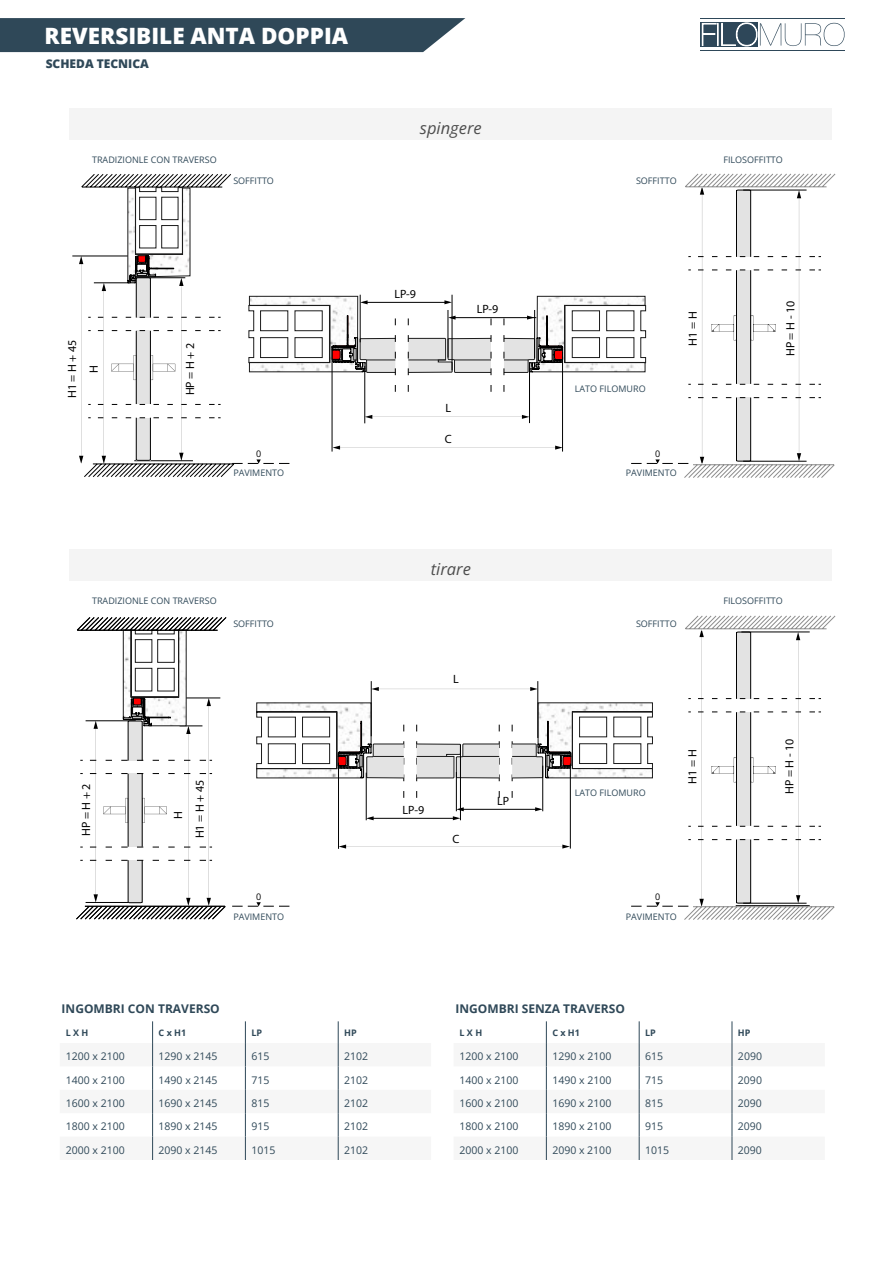
<style>
.page{position:relative;width:893px;height:1263px;background:#fff}
.page>*{position:absolute;margin:0;border:0;box-sizing:border-box;transform-origin:0 0}
.t1{font:800 22.5px "Open Sans";color:#fff}
.t2{font:italic 16.5px "Open Sans";color:#4d4d4d}
.t3{font:12px/21.6px "Myriad Pro";color:#000}
.t4{font:700 12px "Open Sans";color:#2f4858}
.t5{font:800 12px "Open Sans";color:#2f4858}
.t6{font:10.5px "Open Sans";color:#2f4858}
.t7{font:9px "Open Sans";color:#2f4858}
.t8{font:700 9px "Open Sans";color:#2f4858}
.t9{font:9px "Open Sans";color:#000}
</style>
<div class="page">
<svg style="left:0;top:18px;width:465px;height:34px;background:#38505f"></svg>
<hr style="left:701px;top:18px;width:144px;height:1px;background:#2e4759">
<hr style="left:701px;top:50px;width:144px;height:1px;background:#2e4759">
<div style="left:700px;top:22px;width:58px;height:25px;background:#586c7a"></div>
<svg style="left:702px;top:22px;width:143px;height:25px"></svg>
<svg style="left:152px;top:1021px;width:187px;height:139px"></svg>
<svg style="left:545px;top:1021px;width:188px;height:139px"></svg>
<svg style="left:256px;top:703px;width:397px;height:95px"></svg>
<hr style="left:417px;top:756px;width:37px;height:1px;background:#1c1c1c">
<div style="left:69px;top:108px;width:763px;height:32px;background:#f4f4f4"></div>
<div style="left:69px;top:549px;width:763px;height:32px;background:#f4f4f4"></div>
<svg style="left:372px;top:687px;width:166px;height:4px"></svg>
<hr style="left:371px;top:681px;width:1px;height:55px;background:#000">
<hr style="left:538px;top:681px;width:1px;height:57px;background:#000">
<hr style="left:366px;top:773px;width:1px;height:47px;background:#000">
<hr style="left:460px;top:745px;width:1px;height:75px;background:#000">
<svg style="left:366px;top:816px;width:8px;height:4px"></svg>
<hr style="left:338px;top:763px;width:1px;height:86px;background:#000">
<hr style="left:570px;top:763px;width:1px;height:85px;background:#000">
<svg style="left:339px;top:844px;width:231px;height:4px"></svg>
<hr style="left:72px;top:256px;width:66px;height:1px;background:#000">
<svg style="left:698px;top:188px;width:123px;height:275px"></svg>
<svg style="left:698px;top:630px;width:123px;height:276px"></svg>
<svg style="left:684px;top:463px;width:151px;height:15px"></svg>
<svg style="left:691px;top:173px;width:145px;height:15px"></svg>
<svg style="left:684px;top:906px;width:151px;height:14px"></svg>
<svg style="left:685px;top:615px;width:151px;height:15px"></svg>
<svg style="left:232px;top:902px;width:57px;height:5px"></svg>
<svg style="left:631px;top:902px;width:57px;height:5px"></svg>
<svg style="left:76px;top:617px;width:150px;height:302px"></svg>
<svg style="left:90px;top:630px;width:122px;height:276px"></svg>
<hr style="left:371px;top:818px;width:86px;height:1px;background:#000">
<hr style="left:456px;top:772px;width:1px;height:39px;background:#000">
<hr style="left:542px;top:766px;width:1px;height:45px;background:#000">
<svg style="left:453px;top:807px;width:11px;height:13px"></svg>
<svg style="left:535px;top:807px;width:8px;height:4px"></svg>
<hr style="left:461px;top:809px;width:78px;height:1px;background:#000">
<svg style="left:79px;top:174px;width:612px;height:303px"></svg>
<hr style="left:451px;top:317px;width:85px;height:1px;background:#000">
<h1 class="t1" style="left:45px;top:18px;width:305px">REVERSIBILE ANTA DOPPIA</h1>
<p class="t5" style="left:46px;top:54px;width:105px">SCHEDA TECNICA</p>
<h2 class="t2" style="left:420px;top:117px;width:63px">spingere</h2>
<p class="t7" style="left:92px;top:154px;width:126px">TRADIZIONLE CON TRAVERSO</p>
<p class="t7" style="left:723px;top:154px;width:61px">FILOSOFFITTO</p>
<p class="t7" style="left:233px;top:174px;width:42px">SOFFITTO</p>
<p class="t7" style="left:636px;top:174px;width:42px">SOFFITTO</p>
<p class="t3" style="left:61px;top:398px;width:60px;rotate:-90deg">H1 = H + 45</p>
<p class="t3" style="left:83px;top:373px;width:9px;rotate:-90deg">H</p>
<p class="t3" style="left:179px;top:395px;width:54px;rotate:-90deg">HP = H + 2</p>
<p class="t9" style="left:256px;top:448px;width:7px">0</p>
<p class="t7" style="left:233px;top:467px;width:52px">PAVIMENTO</p>
<p class="t3" style="left:394px;top:283px;width:23px">LP-9</p>
<p class="t3" style="left:477px;top:298px;width:23px">LP-9</p>
<p class="t3" style="left:446px;top:397px;width:7px">L</p>
<p class="t3" style="left:445px;top:428px;width:8px">C</p>
<p class="t7" style="left:575px;top:382px;width:72px">LATO FILOMURO</p>
<p class="t3" style="left:682px;top:346px;width:36px;rotate:-90deg">H1 = H</p>
<p class="t9" style="left:655px;top:448px;width:7px">0</p>
<p class="t7" style="left:626px;top:467px;width:52px">PAVIMENTO</p>
<p class="t3" style="left:779px;top:356px;width:57px;rotate:-90deg">HP = H - 10</p>
<h2 class="t2" style="left:431px;top:558px;width:42px">tirare</h2>
<p class="t7" style="left:92px;top:594px;width:126px">TRADIZIONLE CON TRAVERSO</p>
<p class="t7" style="left:723px;top:594px;width:61px">FILOSOFFITTO</p>
<p class="t7" style="left:233px;top:617px;width:42px">SOFFITTO</p>
<p class="t3" style="left:453px;top:668px;width:7px">L</p>
<p class="t7" style="left:636px;top:617px;width:42px">SOFFITTO</p>
<p class="t3" style="left:75px;top:836px;width:54px;rotate:-90deg">HP = H + 2</p>
<p class="t3" style="left:167px;top:838px;width:60px;text-indent:20px;rotate:-90deg">H<br>H1 = H + 45</p>
<p class="t3" style="left:402px;top:798px;width:23px">LP-9</p>
<p class="t3" style="left:452px;top:828px;width:8px">C</p>
<p class="t3" style="left:497px;top:789px;width:14px">LP</p>
<p class="t7" style="left:575px;top:787px;width:72px">LATO FILOMURO</p>
<p class="t3" style="left:681px;top:783px;width:36px;rotate:-90deg">H1 = H</p>
<p class="t3" style="left:778px;top:794px;width:57px;rotate:-90deg">HP = H - 10</p>
<p class="t9" style="left:256px;top:891px;width:7px">0</p>
<p class="t9" style="left:655px;top:891px;width:7px">0</p>
<p class="t7" style="left:233px;top:910px;width:52px">PAVIMENTO</p>
<p class="t7" style="left:626px;top:910px;width:52px">PAVIMENTO</p>
<p class="t4" style="left:62px;top:1000px;width:160px">INGOMBRI CON TRAVERSO</p>
<p class="t4" style="left:455px;top:1000px;width:171px">INGOMBRI SENZA TRAVERSO</p>
<p class="t8" style="left:66px;top:1026px;width:24px">L X H</p>
<p class="t8" style="left:159px;top:1026px;width:29px">C x H1</p>
<p class="t8" style="left:251px;top:1026px;width:12px">LP</p>
<p class="t8" style="left:344px;top:1026px;width:14px">HP</p>
<p class="t6" style="left:66px;top:1049px;width:60px">1200 x 2100</p>
<p class="t6" style="left:159px;top:1049px;width:60px">1290 x 2145</p>
<p class="t6" style="left:251px;top:1049px;width:20px">615</p>
<p class="t6" style="left:344px;top:1049px;width:26px">2102</p>
<p class="t6" style="left:66px;top:1073px;width:60px">1400 x 2100</p>
<p class="t6" style="left:159px;top:1073px;width:60px">1490 x 2145</p>
<p class="t6" style="left:251px;top:1073px;width:20px">715</p>
<p class="t6" style="left:344px;top:1073px;width:26px">2102</p>
<p class="t6" style="left:66px;top:1096px;width:60px">1600 x 2100</p>
<p class="t6" style="left:159px;top:1096px;width:60px">1690 x 2145</p>
<p class="t6" style="left:251px;top:1096px;width:20px">815</p>
<p class="t6" style="left:344px;top:1096px;width:26px">2102</p>
<p class="t6" style="left:66px;top:1119px;width:60px">1800 x 2100</p>
<p class="t6" style="left:159px;top:1119px;width:60px">1890 x 2145</p>
<p class="t6" style="left:251px;top:1119px;width:20px">915</p>
<p class="t6" style="left:344px;top:1119px;width:26px">2102</p>
<p class="t6" style="left:66px;top:1143px;width:60px">2000 x 2100</p>
<p class="t6" style="left:159px;top:1143px;width:60px">2090 x 2145</p>
<p class="t6" style="left:251px;top:1143px;width:26px">1015</p>
<p class="t6" style="left:344px;top:1143px;width:26px">2102</p>
<p class="t8" style="left:460px;top:1026px;width:24px">L X H</p>
<p class="t8" style="left:552px;top:1026px;width:29px">C x H1</p>
<p class="t8" style="left:645px;top:1026px;width:12px">LP</p>
<p class="t8" style="left:738px;top:1026px;width:14px">HP</p>
<p class="t6" style="left:460px;top:1049px;width:60px">1200 x 2100</p>
<p class="t6" style="left:552px;top:1049px;width:60px">1290 x 2100</p>
<p class="t6" style="left:645px;top:1049px;width:20px">615</p>
<p class="t6" style="left:738px;top:1049px;width:26px">2090</p>
<p class="t6" style="left:460px;top:1073px;width:60px">1400 x 2100</p>
<p class="t6" style="left:552px;top:1073px;width:60px">1490 x 2100</p>
<p class="t6" style="left:645px;top:1073px;width:20px">715</p>
<p class="t6" style="left:738px;top:1073px;width:26px">2090</p>
<p class="t6" style="left:460px;top:1096px;width:60px">1600 x 2100</p>
<p class="t6" style="left:552px;top:1096px;width:60px">1690 x 2100</p>
<p class="t6" style="left:645px;top:1096px;width:20px">815</p>
<p class="t6" style="left:738px;top:1096px;width:26px">2090</p>
<p class="t6" style="left:459px;top:1119px;width:60px">1800 x 2100</p>
<p class="t6" style="left:552px;top:1119px;width:60px">1890 x 2100</p>
<p class="t6" style="left:645px;top:1119px;width:20px">915</p>
<p class="t6" style="left:738px;top:1119px;width:26px">2090</p>
<p class="t6" style="left:459px;top:1143px;width:60px">2000 x 2100</p>
<p class="t6" style="left:552px;top:1143px;width:60px">2090 x 2100</p>
<p class="t6" style="left:645px;top:1143px;width:26px">1015</p>
<p class="t6" style="left:738px;top:1143px;width:26px">2090</p>
</div>
